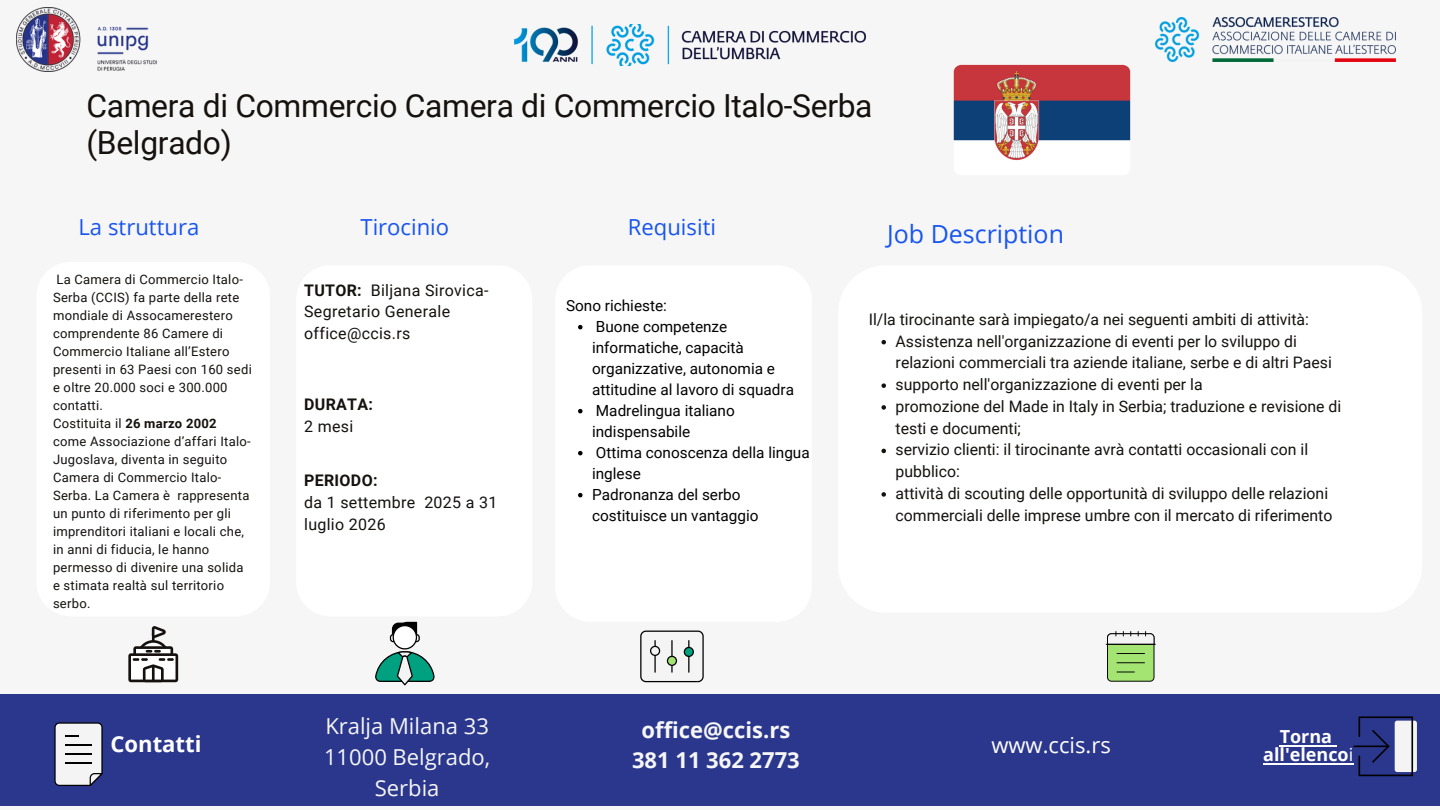
<style>
.page{position:relative;width:1440px;height:810px;background:#f6f6f6}
.page>*{position:absolute;margin:0;border:0;box-sizing:border-box;transform-origin:0 0}
.t1{font:31.8px/37.5px "Roboto";letter-spacing:-.01em;color:#14110f}
.t2{font:25px "Open Sans";color:#1754f1}
.t3{font:22.1px "Open Sans";color:#1754f1}
.t4{font:700 22.1px "Open Sans";color:#fff}
.t5{font:22px/30.8px "Open Sans";color:#f6f6f6;text-align:center}
.t6{font:700 22px/30.8px "Open Sans";color:#f6f6f6;text-align:center}
.t7{font:22px "Open Sans";color:#fff}
.t8{font:700 18px/18px "Open Sans";color:#fff;text-align:center}
.t9{font:16px/21.8px "Roboto";letter-spacing:.02em;color:#14110f}
.t10{font:700 16px/21.8px "Roboto";letter-spacing:.02em;color:#14110f}
.t11{font:15.8px/21.8px "Roboto";color:#14110f}
.t12{font:15.3px/21px "Roboto";color:#000}
.t13{font:13px/18px "Roboto";letter-spacing:.02em;color:#14110f}
.s1{font-weight:700}
.s2{font-weight:400}
</style>
<div class="page">
<div style="left:36px;top:262px;width:234px;height:354px;background:#fff;border-radius:34px"></div>
<div style="left:838px;top:265px;width:584px;height:348px;background:#fff;border-radius:47px"></div>
<div style="left:555px;top:265px;width:257px;height:357px;background:#fff;border-radius:35px"></div>
<div style="left:296px;top:265px;width:236px;height:351px;background:#fff;border-radius:34px"></div>
<div style="left:1px;top:694px;width:1439px;height:112px;background:#2b378d"></div>
<svg style="left:375px;top:622px;width:60px;height:63px"></svg>
<svg style="left:128px;top:626px;width:50px;height:56px"></svg>
<svg style="left:640px;top:631px;width:64px;height:51px"></svg>
<hr style="left:1106px;top:644px;width:50px;height:1px;background:#000">
<svg style="left:1107px;top:631px;width:47px;height:50px"></svg>
<svg style="left:54px;top:722px;width:48px;height:64px;background:#c8c9cc"></svg>
<img style="left:1156px;top:18px;width:239px;height:43px">
<img style="left:17px;top:8px;width:139px;height:63px">
<div style="left:1395px;top:721px;width:22px;height:51px;background:linear-gradient(to bottom,#e9e9e9,#e9e9e9);border-radius:2px"></div>
<hr style="left:1353px;top:746px;width:36px;height:1px;background:#000">
<svg style="left:1359px;top:716px;width:54px;height:60px"></svg>
<hr style="left:1280px;top:745px;width:52px;height:1px;background:#fff">
<hr style="left:1263px;top:763px;width:86px;height:1px;background:#fff">
<img style="left:954px;top:65px;width:176px;height:110px;border-radius:7px">
<svg style="left:578px;top:325px;width:5px;height:4px"></svg>
<svg style="left:578px;top:409px;width:5px;height:4px"></svg>
<svg style="left:578px;top:451px;width:5px;height:4px"></svg>
<svg style="left:578px;top:493px;width:5px;height:4px"></svg>
<svg style="left:881px;top:340px;width:5px;height:4px"></svg>
<svg style="left:881px;top:383px;width:5px;height:5px"></svg>
<svg style="left:881px;top:405px;width:5px;height:5px"></svg>
<svg style="left:881px;top:449px;width:5px;height:4px"></svg>
<svg style="left:881px;top:492px;width:5px;height:5px"></svg>
<img style="left:514px;top:25px;width:351px;height:40px">
<h4 class="t1" style="left:86px;top:87px;width:788px">Camera di Commercio Camera di Commercio Italo-Serba (Belgrado)</h4>
<p class="t3" style="left:79px;top:212px;width:122px">La struttura</p>
<p class="t3" style="left:360px;top:212px;width:90px">Tirocinio</p>
<p class="t3" style="left:628px;top:212px;width:90px">Requisiti</p>
<p class="t2" style="left:887px;top:216px;width:178px">Job Description</p>
<h2 class="t13" style="left:53px;top:270px;width:200px">La Camera di Commercio Italo-<br>Serba (CCIS) fa parte della rete mondiale di Assocamerestero comprendente 86 Camere di<br>Commercio Italiane all’Estero presenti in 63 Paesi con 160 sedi e oltre 20.000 soci e 300.000 contatti.</h2>
<h6 class="t13" style="left:53px;top:414px;width:199px">Costituita il <span class="s1">26 marzo 2002 </span>come Associazione d’affari Italo-<br>Jugoslava, diventa in seguito<br>Camera di Commercio Italo-<br>Serba. La Camera è rappresenta un punto di riferimento per gli imprenditori italiani e locali che, in anni di fiducia, le hanno permesso di divenire una solida e stimata realtà sul territorio serbo.</h6>
<p class="t4" style="left:110px;top:728px;width:93px">Contatti</p>
<h6 class="t9" style="left:304px;top:279px;width:186px"><span class="s1">TUTOR:</span> Biljana Sirovica-<br>Segretario Generale office@ccis.rs</h6>
<h6 class="t10" style="left:304px;top:394px;width:70px">DURATA:<br><span class="s2">2 mesi</span></h6>
<p class="t9" style="left:304px;top:470px;width:195px"><span class="s1">PERIODO:<br></span>da 1 settembre 2025 a 31 luglio 2026</p>
<p class="t12" style="left:566px;top:295px;width:102px">Sono richieste:</p>
<p class="t12" style="left:592px;top:316px;width:203px">Buone competenze informatiche, capacità organizzative, autonomia e attitudine al lavoro di squadra</p>
<h1 class="t12" style="left:592px;top:400px;width:144px">Madrelingua italiano indispensabile</h1>
<h4 class="t12" style="left:592px;top:442px;width:219px">Ottima conoscenza della lingua inglese</h4>
<h4 class="t12" style="left:592px;top:484px;width:168px">Padronanza del serbo costituisce un vantaggio</h4>
<p class="t5" style="left:324px;top:711px;width:168px">Kralja Milana 33<br>11000 Belgrado,<br>Serbia</p>
<p class="t6" style="left:632px;top:714px;width:169px">office@ccis.rs<br>381 11 362 2773</p>
<h6 class="t11" style="left:869px;top:309px;width:442px">Il/la tirocinante sarà impiegato/a nei seguenti ambiti di attività:</h6>
<p class="t11" style="left:896px;top:330px;width:438px">Assistenza nell'organizzazione di eventi per lo sviluppo di relazioni commerciali tra aziende italiane, serbe e di altri Paesi</p>
<p class="t11" style="left:896px;top:374px;width:309px">supporto nell'organizzazione di eventi per la</p>
<p class="t11" style="left:896px;top:396px;width:447px">promozione del Made in Italy in Serbia; traduzione e revisione di testi e documenti;</p>
<p class="t11" style="left:896px;top:439px;width:414px">servizio clienti: il tirocinante avrà contatti occasionali con il pubblico:</p>
<h6 class="t11" style="left:896px;top:483px;width:438px">attività di scouting delle opportunità di sviluppo delle relazioni commerciali delle imprese umbre con il mercato di riferimento</h6>
<p class="t7" style="left:991px;top:729px;width:121px">www.ccis.rs</p>
<p class="t8" style="left:1263px;top:727px;width:92px">Torna all'elenco<span class="s2">i</span></p>
</div>
